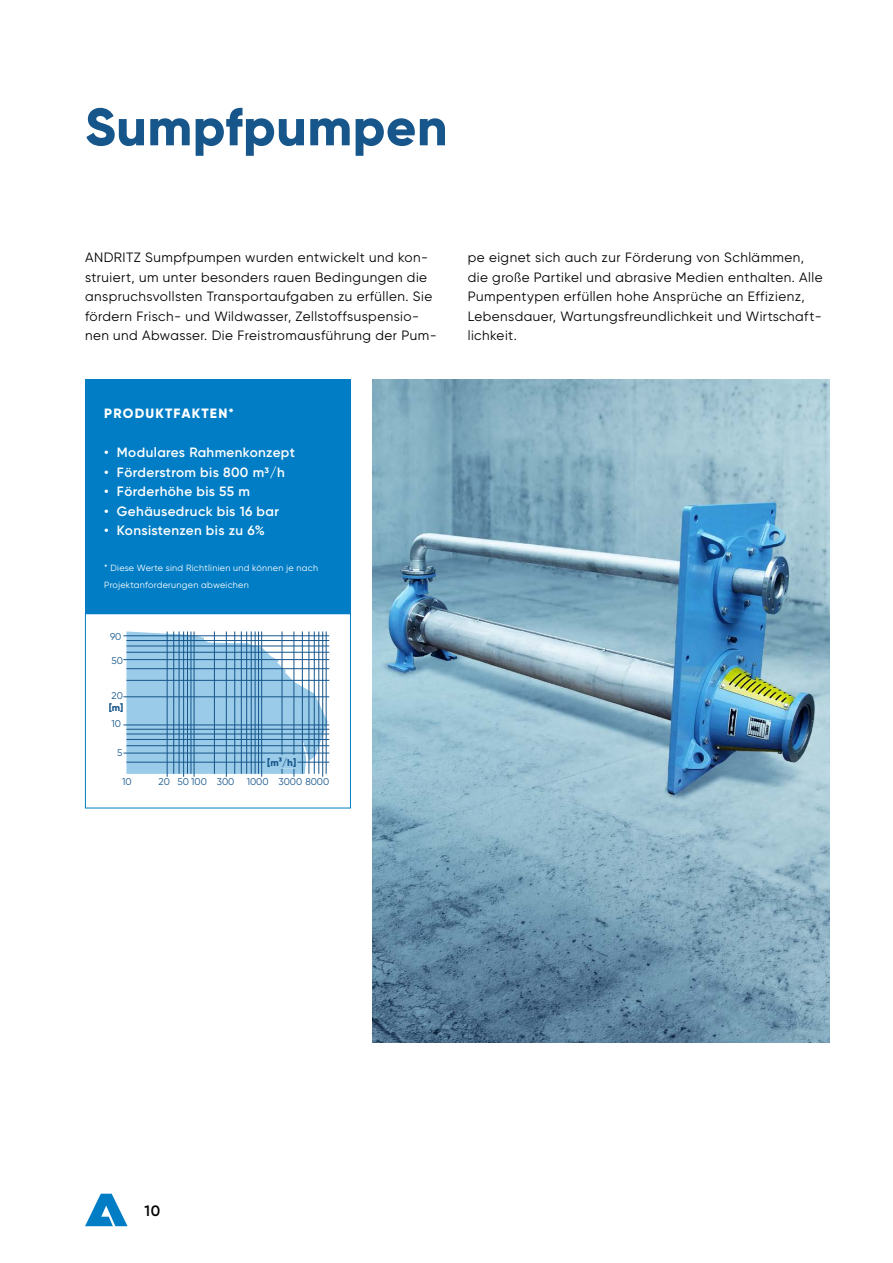
<style>
.page{position:relative;width:893px;height:1263px;background:#fff}
.page>*{position:absolute;margin:0;border:0;box-sizing:border-box;transform-origin:0 0}
.ANDRITZ_Level_2-3_He{font:800 52.5px "Gilroy";letter-spacing:.01em;color:#17568b}
.t1{font:600 15px "Gilroy";color:#000}
.ANDRITZ_Level_2-3_Co{font:13.5px/19.5px "Gilroy";letter-spacing:.035em;color:#000}
.t2{font:600 13.5px "Gilroy";letter-spacing:.03em;color:#fff}
.ANDRITZ_Level_2-3_Bu{font:800 13.5px "Gilroy";letter-spacing:.09em;color:#fff}
.t3{font:9.9px "Gilroy";color:#17568b}
.t4{font:800 9.9px "Gilroy";color:#17568b}
.ANDRITZ_Level_2-3_Ta{font:9px/16.5px "Gilroy";letter-spacing:.03em;color:#fff}
</style>
<div class="page">
<svg style="left:85px;top:1194px;width:43px;height:32px"></svg>
<img style="left:372px;top:379px;width:457px;height:663px">
<div style="left:85px;top:379px;width:266px;height:234px;background:#007dc5"></div>
<svg style="left:126px;top:631px;width:202px;height:146px;background:#9dc8e2"></svg>
<hr style="left:302px;top:631px;width:1px;height:143px;background:#17568b">
<hr style="left:309px;top:631px;width:1px;height:143px;background:#17568b">
<hr style="left:314px;top:631px;width:1px;height:143px;background:#17568b">
<hr style="left:319px;top:631px;width:1px;height:143px;background:#17568b">
<hr style="left:322px;top:631px;width:1px;height:146px;background:#17568b">
<hr style="left:326px;top:631px;width:1px;height:143px;background:#17568b">
<hr style="left:297px;top:762px;width:32px;height:1px;background:#17568b">
<hr style="left:126px;top:762px;width:139px;height:1px;background:#17568b">
<hr style="left:123px;top:753px;width:206px;height:1px;background:#17568b">
<hr style="left:126px;top:745px;width:203px;height:1px;background:#17568b">
<hr style="left:126px;top:739px;width:203px;height:1px;background:#17568b">
<hr style="left:126px;top:734px;width:203px;height:1px;background:#17568b">
<hr style="left:126px;top:729px;width:203px;height:1px;background:#17568b">
<hr style="left:123px;top:696px;width:206px;height:1px;background:#17568b">
<hr style="left:126px;top:680px;width:203px;height:1px;background:#17568b">
<hr style="left:126px;top:668px;width:203px;height:1px;background:#17568b">
<hr style="left:123px;top:659px;width:206px;height:1px;background:#17568b">
<hr style="left:126px;top:652px;width:203px;height:1px;background:#17568b">
<hr style="left:126px;top:646px;width:203px;height:1px;background:#17568b">
<hr style="left:126px;top:640px;width:203px;height:1px;background:#17568b">
<hr style="left:123px;top:635px;width:206px;height:1px;background:#17568b">
<hr style="left:194px;top:631px;width:1px;height:146px;background:#17568b">
<hr style="left:261px;top:631px;width:1px;height:146px;background:#17568b">
<hr style="left:123px;top:725px;width:206px;height:1px;background:#17568b">
<div style="left:85px;top:613px;width:266px;height:195px;border:1px solid #007dc5"></div>
<p class="ANDRITZ_Level_2-3_He" style="left:85px;top:94px;width:364px">Sumpfpumpen</p>
<p class="ANDRITZ_Level_2-3_Co" style="left:85px;top:248px;width:353px">ANDRITZ Sumpfpumpen wurden entwickelt und kon&shy;struiert, um unter besonders rauen Bedingungen die anspruchsvollsten Transportaufgaben zu erfüllen. Sie fördern Frisch- und Wildwasser, Zellstoffsuspensio&shy;nen und Abwasser. Die Freistromausführung der Pum-</p>
<p class="ANDRITZ_Level_2-3_Co" style="left:468px;top:248px;width:356px">pe eignet sich auch zur Förderung von Schlämmen, die große Partikel und abrasive Medien enthalten. Alle Pumpentypen erfüllen hohe Ansprüche an Effizienz, Lebensdauer, Wartungsfreundlichkeit und Wirtschaft&shy;lichkeit.</p>
<p class="ANDRITZ_Level_2-3_Bu" style="left:104px;top:405px;width:131px">PRODUKTFAKTEN*</p>
<p class="t2" style="left:104px;top:444px;width:192px">• Modulares Rahmenkonzept</p>
<p class="t2" style="left:104px;top:464px;width:182px">• Förderstrom bis 800 m3/h</p>
<p class="t2" style="left:104px;top:483px;width:147px">• Förderhöhe bis 55 m</p>
<p class="t2" style="left:104px;top:503px;width:176px">• Gehäusedruck bis 16 bar</p>
<p class="t2" style="left:104px;top:522px;width:162px">• Konsistenzen bis zu 6%</p>
<p class="ANDRITZ_Level_2-3_Ta" style="left:104px;top:560px;width:215px">* Diese Werte sind Richtlinien und können je nach<br>Projektanforderungen abweichen</p>
<p class="t3" style="left:110px;top:631px;width:13px">90</p>
<p class="t3" style="left:112px;top:654px;width:13px">50</p>
<p class="t3" style="left:112px;top:689px;width:13px">20</p>
<p class="t3" style="left:112px;top:718px;width:11px">10</p>
<p class="t3" style="left:117px;top:747px;width:7px">5</p>
<p class="t4" style="left:109px;top:702px;width:16px">[m]</p>
<p class="t4" style="left:267px;top:756px;width:30px">[m3/h]</p>
<p class="t3" style="left:122px;top:776px;width:11px">10</p>
<p class="t3" style="left:159px;top:776px;width:77px">20 50 100 300</p>
<p class="t3" style="left:247px;top:776px;width:84px">1000 3000 8000</p>
<p class="t1" style="left:145px;top:1201px;width:17px">10</p>
</div>
